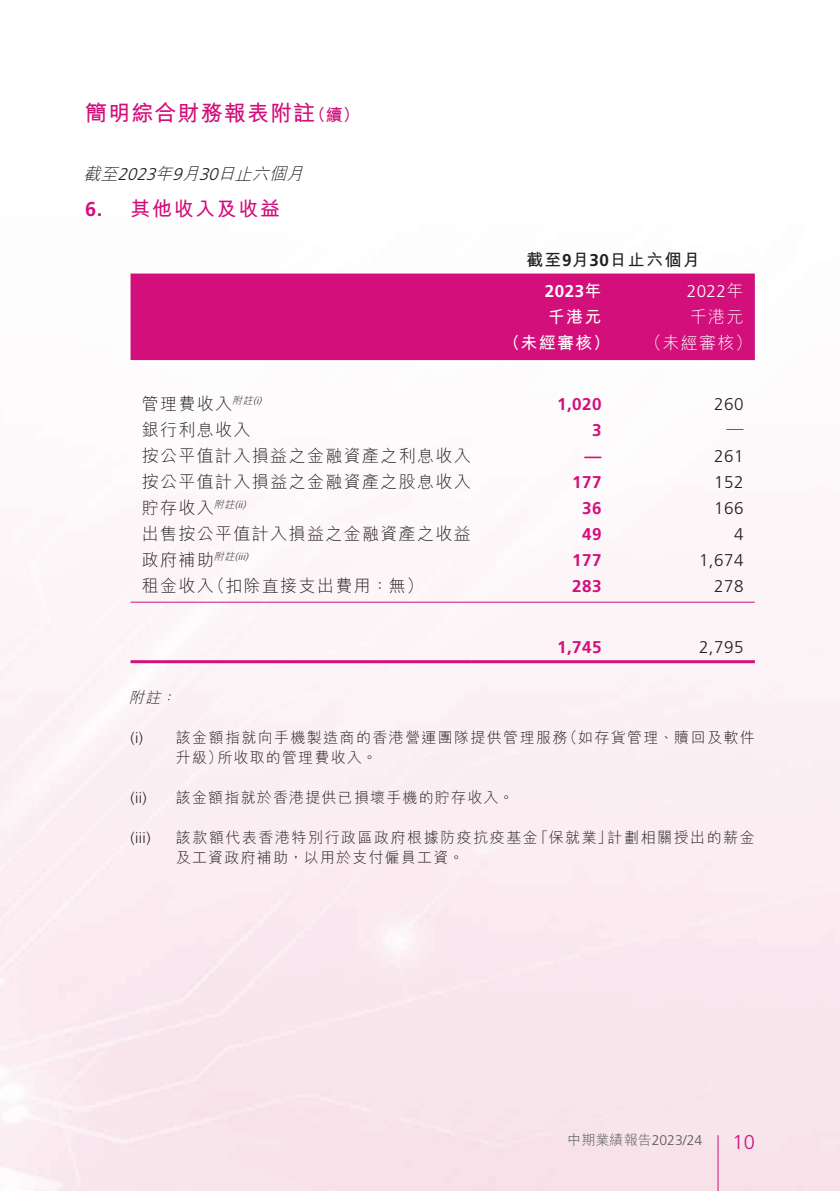
<style>
.page{position:relative;width:840px;height:1191px;background:#fff}
.page>*{position:absolute;margin:0;border:0;box-sizing:border-box;transform-origin:0 0}
.t1{font:700 22px "M Hei HK";letter-spacing:.05em;color:#d30f7b}
.t2{font:700 20px "M Hei HK";letter-spacing:.08em;color:#d30f7b}
.t3{font:300 20px "Frutiger LT Std";color:#d30f7b}
.t4{font:700 20px "Frutiger LT Std";color:#d30f7b}
.t5{font:300 17px "M Hei HK";letter-spacing:.08em;color:#231f20}
.t6{font:300 17px "Frutiger LT Std";letter-spacing:.03em;color:#231f20}
.t7{font:700 17px "Frutiger LT Std";letter-spacing:.03em;color:#d30f7b}
.t8{font:700 17px "M Hei HK";letter-spacing:.08em;color:#231f20}
.t9{font:italic 300 17px "M Hei HK";color:#231f20}
.t10{font:300 17px "M Hei HK";letter-spacing:.08em;color:#fff}
.t11{font:700 17px "M Hei HK";letter-spacing:.08em;color:#fff}
.t12{font:italic 300 17px "Frutiger LT Std";color:#231f20}
.t13{font:300 17px "Frutiger LT Std";color:#fff}
.t14{font:700 17px "Frutiger LT Std";color:#fff}
.t15{font:700 17px "M Hei HK";color:#d30f7b}
.t16{font:300 17px "M Hei HK";color:#231f20}
.t17{font:300 15px "M Hei HK";letter-spacing:.09em;color:#231f20}
.t18{font:300 15px "Frutiger LT Std";color:#231f20}
.t19{font:italic 300 15px "M Hei HK";color:#231f20}
.t20{font:300 14px "Frutiger LT Std";color:#57585a}
.t21{font:italic 300 10px "Frutiger LT Std";color:#231f20}
.s1{font-family:"Frutiger LT Std"}
.s2{font-family:"M Hei HK"}
</style>
<div class="page">
<img style="left:0;top:273px;width:839px;height:918px">
<hr style="left:717px;top:1135px;width:1px;height:56px;background:#d30f7b">
<div style="left:130px;top:273px;width:624px;height:87px;background:#d30f7b"></div>
<hr style="left:130px;top:601px;width:341px;height:1px;background:#d30f7b">
<hr style="left:471px;top:601px;width:141px;height:1px;background:#d30f7b">
<hr style="left:612px;top:601px;width:142px;height:1px;background:#d30f7b">
<hr style="left:130px;top:660px;width:341px;height:3px;background:#d30f7b">
<hr style="left:471px;top:660px;width:141px;height:3px;background:#d30f7b">
<hr style="left:612px;top:660px;width:142px;height:3px;background:#d30f7b">
<h1 class="t1" style="left:85px;top:97px;width:231px">簡明綜合財務報表附註</h1>
<p class="t15" style="left:309px;top:102px;width:52px">（續(</p>
<p class="t9" style="left:217px;top:161px;width:93px">日止六個月</p>
<p class="t9" style="left:155px;top:161px;width:25px">年</p>
<p class="t9" style="left:83px;top:161px;width:42px">截至</p>
<p class="t9" style="left:172px;top:161px;width:34px">月<span class="s1">9</span></p>
<p class="t12" style="left:117px;top:164px;width:45px">2023</p>
<p class="t12" style="left:199px;top:164px;width:26px">30</p>
<h2 class="t4" style="left:85px;top:198px;width:19px">6.</h2>
<h2 class="t2" style="left:130px;top:194px;width:151px">其他收入及收益</h2>
<p class="t8" style="left:526px;top:247px;width:175px">截至 月<span class="s1">9 30</span>日止六個月</p>
<p class="t13" style="left:686px;top:282px;width:58px">2022<span class="s2">年</span></p>
<p class="t14" style="left:544px;top:281px;width:58px">2023<span class="s2">年</span></p>
<p class="t11" style="left:547px;top:305px;width:55px">千港元</p>
<p class="t10" style="left:689px;top:305px;width:55px">千港元</p>
<p class="t11" style="left:503px;top:331px;width:108px">（未經審核）</p>
<p class="t10" style="left:644px;top:331px;width:108px">（未經審核(</p>
<p class="t5" style="left:142px;top:392px;width:116px">管理費收入<sup>附註</sup></p>
<p class="t21" style="left:253px;top:395px;width:13px">(i(</p>
<p class="t7" style="left:557px;top:394px;width:46px">1,020</p>
<p class="t6" style="left:713px;top:394px;width:31px">260</p>
<p class="t5" style="left:142px;top:418px;width:110px">銀行利息收入</p>
<p class="t7" style="left:592px;top:420px;width:11px">3</p>
<p class="t16" style="left:726px;top:418px;width:18px">—</p>
<p class="t5" style="left:142px;top:444px;width:330px">按公平值計入損益之金融資產之利息收入</p>
<p class="t7" style="left:584px;top:446px;width:18px">—</p>
<p class="t6" style="left:713px;top:446px;width:31px">261</p>
<p class="t5" style="left:142px;top:470px;width:330px">按公平值計入損益之金融資產之股息收入</p>
<p class="t7" style="left:572px;top:472px;width:31px">177</p>
<p class="t6" style="left:713px;top:472px;width:31px">152</p>
<p class="t5" style="left:142px;top:496px;width:98px">貯存收入<sup>附註</sup></p>
<p class="t21" style="left:235px;top:499px;width:15px">(i i(</p>
<p class="t7" style="left:582px;top:498px;width:21px">36</p>
<p class="t6" style="left:713px;top:498px;width:31px">166</p>
<p class="t5" style="left:142px;top:522px;width:330px">出售按公平值計入損益之金融資產之收益</p>
<p class="t7" style="left:582px;top:524px;width:21px">49</p>
<p class="t6" style="left:733px;top:524px;width:11px">4</p>
<p class="t5" style="left:142px;top:548px;width:98px">政府補助<sup>附註</sup></p>
<p class="t21" style="left:235px;top:551px;width:7px">(</p>
<p class="t21" style="left:245px;top:551px;width:7px">(</p>
<p class="t21" style="left:238px;top:551px;width:12px">iii</p>
<p class="t7" style="left:572px;top:550px;width:31px">177</p>
<p class="t6" style="left:698px;top:550px;width:46px">1,674</p>
<p class="t5" style="left:208px;top:574px;width:217px">（扣除直接支出費用：無(</p>
<p class="t5" style="left:142px;top:574px;width:73px">租金收入</p>
<p class="t7" style="left:572px;top:576px;width:31px">283</p>
<p class="t6" style="left:713px;top:576px;width:31px">278</p>
<p class="t7" style="left:557px;top:636px;width:46px">1,745</p>
<p class="t6" style="left:698px;top:637px;width:46px">2,795</p>
<p class="t19" style="left:129px;top:686px;width:38px">附註</p>
<p class="t19" style="left:160px;top:686px;width:22px">：</p>
<p class="t18" style="left:130px;top:729px;width:14px">) i(</p>
<p class="t18" style="left:130px;top:789px;width:18px">i i( )</p>
<p class="t18" style="left:130px;top:829px;width:22px">(iii)</p>
<p class="t17" style="left:562px;top:726px;width:194px">（如存貨管理、贖回及軟件</p>
<p class="t17" style="left:176px;top:726px;width:393px">該金額指就向手機製造商的香港營運團隊提供管理服務</p>
<p class="t17" style="left:176px;top:746px;width:48px">升級）</p>
<p class="t17" style="left:176px;top:786px;width:339px">該金額指就於香港提供已損壞手機的貯存收入。</p>
<p class="t17" style="left:217px;top:746px;width:161px">所收取的管理費收入。</p>
<p class="t17" style="left:176px;top:826px;width:363px">該款額代表香港特別行政區政府根據防疫抗疫基金</p>
<p class="t17" style="left:607px;top:826px;width:149px">計劃相關授出的薪金</p>
<p class="t17" style="left:533px;top:826px;width:80px">「保就業」</p>
<p class="t17" style="left:176px;top:846px;width:289px">及工資政府補助，以用於支付僱員工資。</p>
<p class="t20" style="left:567px;top:1132px;width:136px"><span class="s2">中期業績報告</span>2023/24</p>
<h2 class="t3" style="left:732px;top:1131px;width:24px">10</h2>
</div>
